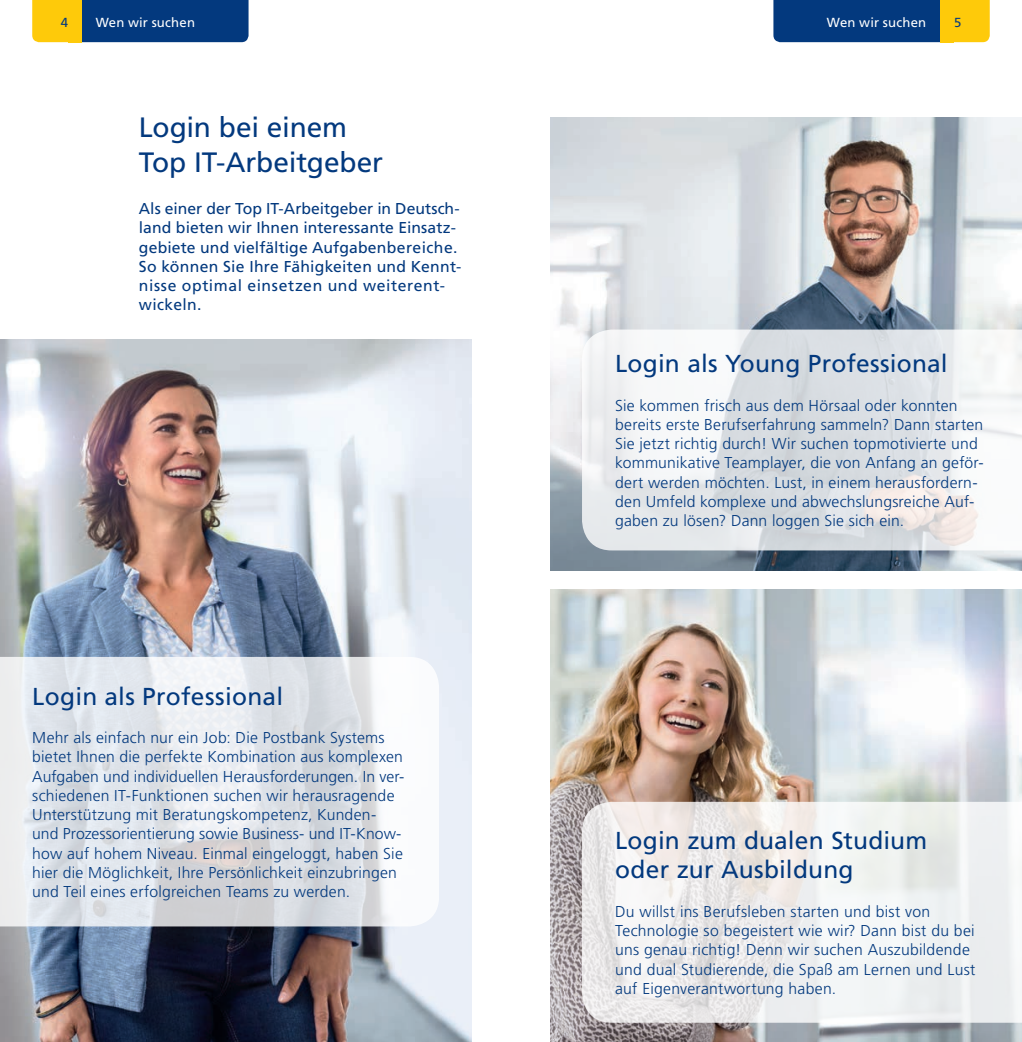
<style>
.page{position:relative;width:1022px;height:1042px;background:#fff}
.page>*{position:absolute;margin:0;border:0;box-sizing:border-box;transform-origin:0 0}
.t1{font:28px/35px "Frutiger LT Std";letter-spacing:-.005em;color:#03397e}
.t2{font:24.5px/29.4px "Frutiger LT Std";letter-spacing:.01em;color:#03397e}
.t3{font:300 15.75px/19.2px "Frutiger LT Std";letter-spacing:.015em;color:#03397e}
.t4{font:15.75px/19.2px "Frutiger LT Std";letter-spacing:.01em;color:#03397e}
.t5{font:13.12px "Frutiger LT Std";letter-spacing:.015em;color:#fff}
.t6{font:13.12px "Frutiger LT Std";color:#03397e}
</style>
<div class="page">
<svg style="left:32px;top:0;width:217px;height:42px;background:#30536a"></svg>
<div style="left:68px;top:0;width:14px;height:42px;background:#feca0a"></div>
<svg style="left:773px;top:0;width:217px;height:42px;background:#30536a"></svg>
<div style="left:940px;top:0;width:14px;height:42px;background:#feca0a"></div>
<img style="left:551px;top:589px;width:471px;height:453px">
<img style="left:0;top:340px;width:471px;height:702px">
<img style="left:551px;top:118px;width:471px;height:452px">
<svg style="left:0;top:657px;width:439px;height:269px"></svg>
<svg style="left:582px;top:802px;width:440px;height:220px;fill:#eeeeef"></svg>
<svg style="left:582px;top:329px;width:440px;height:221px"></svg>
<p class="t6" style="left:61px;top:15px;width:9px">4</p>
<p class="t5" style="left:96px;top:15px;width:101px">Wen wir suchen</p>
<p class="t5" style="left:827px;top:15px;width:101px">Wen wir suchen</p>
<p class="t6" style="left:954px;top:15px;width:9px">5</p>
<h1 class="t1" style="left:139px;top:110px;width:246px">Login bei einem<br>Top IT-Arbeitgeber</h1>
<p class="t4" style="left:139px;top:199px;width:324px">Als einer der Top IT-Arbeitgeber in Deutsch&shy;land bieten wir Ihnen interessante Einsatz&shy;gebiete und vielfältige Aufgabenbereiche.<br>So können Sie Ihre Fähigkeiten und Kennt&shy;nisse optimal einsetzen und weiterent&shy;wickeln.</p>
<h2 class="t2" style="left:32px;top:681px;width:252px">Login als Professional</h2>
<p class="t3" style="left:32px;top:728px;width:374px">Mehr als einfach nur ein Job: Die Postbank Systems bietet Ihnen die perfekte Kombination aus komplexen Aufgaben und individuellen Herausforderungen. In ver&shy;schiedenen IT-Funktionen suchen wir herausragende Unterstützung mit Beratungskompetenz, Kunden&shy;und Prozessorientierung sowie Business- und IT-Know&shy;how auf hohem Niveau. Einmal eingeloggt, haben Sie hier die Möglichkeit, Ihre Persönlichkeit einzubringen und Teil eines erfolgreichen Teams zu werden.</p>
<h2 class="t2" style="left:615px;top:349px;width:334px">Login als Young Professional</h2>
<p class="t3" style="left:615px;top:396px;width:370px">Sie kommen frisch aus dem Hörsaal oder konnten bereits erste Berufserfahrung sammeln? Dann starten Sie jetzt richtig durch! Wir suchen topmotivierte und kommunikative Teamplayer, die von Anfang an geför&shy;dert werden möchten. Lust, in einem herausfordern&shy;den Umfeld komplexe und abwechslungsreiche Auf&shy;gaben zu lösen? Dann loggen Sie sich ein.</p>
<h2 class="t2" style="left:615px;top:826px;width:313px">Login zum dualen Studium oder zur Ausbildung</h2>
<p class="t3" style="left:615px;top:902px;width:362px">Du willst ins Berufsleben starten und bist von Technologie so begeistert wie wir? Dann bist du bei uns genau richtig! Denn wir suchen Auszubildende und dual Studierende, die Spaß am Lernen und Lust auf Eigenverantwortung haben.</p>
</div>
